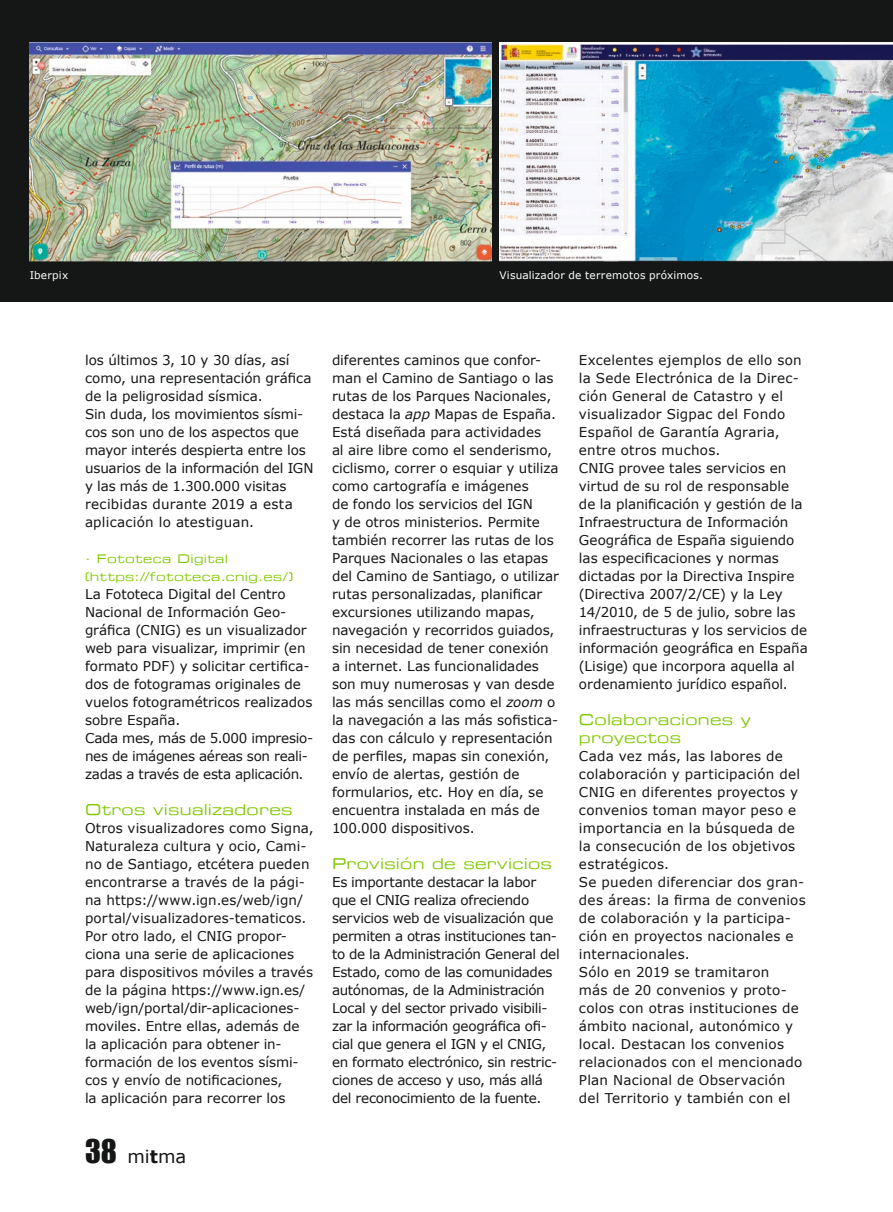
<style>
.page{position:relative;width:893px;height:1212px;background:#fff}
.page>*{position:absolute;margin:0;border:0;box-sizing:border-box;transform-origin:0 0}
.t1{font:18px "Verdana";color:#151616}
.t2{font:15px/18px "Eurostile Extended";letter-spacing:.02em;color:#80c700}
.t3{font:13.5px/18px "Verdana";color:#151616}
.t4{font:13.5px/18px "Verdana";letter-spacing:.02em;color:#151616}
.t5{font:13.5px/18px "Verdana";letter-spacing:-.02em;color:#151616}
.t6{font:12px/18px "Eurostile Extended";letter-spacing:.04em;color:#80c700}
.t7{font:10.5px "Verdana";letter-spacing:.02em;color:#fff}
.s1{font-family:"Impact";font-size:30px}
.s2{font-weight:700}
.s3{font-style:italic}
</style>
<div class="page">
<div style="left:0;top:0;width:893px;height:302px;background:#151616"></div>
<img style="left:30px;top:43px;width:461px;height:218px">
<img style="left:499px;top:43px;width:394px;height:218px">
<p class="t7" style="left:30px;top:268px;width:40px">Iberpix</p>
<p class="t7" style="left:499px;top:268px;width:205px">Visualizador de terremotos próximos.</p>
<p class="t3" style="left:85px;top:351px;width:230px">los últimos 3, 10 y 30 días, así como, una representación gráfica de la peligrosidad sísmica.<br>Sin duda, los movimientos sísmi&shy;cos son uno de los aspectos que mayor interés despierta entre los usuarios de la información del IGN y las más de 1.300.000 visitas recibidas durante 2019 a esta aplicación lo atestiguan.</p>
<p class="t6" style="left:85px;top:549px;width:210px">· Fototeca Digital (https://fototeca.cnig.es/)</p>
<p class="t3" style="left:85px;top:585px;width:230px">La Fototeca Digital del Centro<br>Nacional de Información Geo&shy;gráfica (CNIG) es un visualizador web para visualizar, imprimir (en formato PDF) y solicitar certifica&shy;dos de fotogramas originales de vuelos fotogramétricos realizados sobre España.<br>Cada mes, más de 5.000 impresio&shy;nes de imágenes aéreas son reali&shy;zadas a través de esta aplicación.</p>
<p class="t2" style="left:85px;top:800px;width:209px">Otros visualizadores</p>
<p class="t3" style="left:85px;top:819px;width:230px">Otros visualizadores como Signa, Naturaleza cultura y ocio, Cami&shy;no de Santiago, etcétera pueden encontrarse a través de la pági&shy;na https://www.ign.es/web/ign/ portal/visualizadores-tematicos.<br>Por otro lado, el CNIG propor&shy;ciona una serie de aplicaciones para dispositivos móviles a través de la página https://www.ign.es/ web/ign/portal/dir-aplicaciones&shy;moviles. Entre ellas, además de la aplicación para obtener in&shy;formación de los eventos sísmi&shy;cos y envío de notificaciones,<br>la aplicación para recorrer los</p>
<h1 class="t1" style="left:85px;top:1145px;width:103px"><span class="s1">38</span> mi<span class="s2">t</span>ma</h1>
<p class="t3" style="left:332px;top:351px;width:228px">diferentes caminos que confor&shy;man el Camino de Santiago o las rutas de los Parques Nacionales, destaca la <span class="s3">app</span> Mapas de España.<br>Está diseñada para actividades<br>al aire libre como el senderismo, ciclismo, correr o esquiar y utiliza como cartografía e imágenes<br>de fondo los servicios del IGN<br>y de otros ministerios. Permite también recorrer las rutas de los<br>Parques Nacionales o las etapas del Camino de Santiago, o utilizar rutas personalizadas, planificar excursiones utilizando mapas, navegación y recorridos guiados, sin necesidad de tener conexión a internet. Las funcionalidades son muy numerosas y van desde las más sencillas como el <span class="s3">zoom</span> o la navegación a las más sofistica&shy;das con cálculo y representación de perfiles, mapas sin conexión, envío de alertas, gestión de formularios, etc. Hoy en día, se encuentra instalada en más de<br>100.000 dispositivos.</p>
<p class="t2" style="left:332px;top:854px;width:222px">Provisión de servicios</p>
<p class="t5" style="left:332px;top:873px;width:229px">Es importante destacar la labor que el CNIG realiza ofreciendo servicios web de visualización que permiten a otras instituciones tan&shy;to de la Administración General del Estado, como de las comunidades autónomas, de la Administración Local y del sector privado visibili&shy;zar la información geográfica ofi&shy;cial que genera el IGN y el CNIG, en formato electrónico, sin restric&shy;ciones de acceso y uso, más allá del reconocimiento de la fuente.</p>
<p class="t3" style="left:579px;top:351px;width:230px">Excelentes ejemplos de ello son la Sede Electrónica de la Direc&shy;ción General de Catastro y el visualizador Sigpac del Fondo<br>Español de Garantía Agraria, entre otros muchos.<br>CNIG provee tales servicios en virtud de su rol de responsable de la planificación y gestión de la<br>Infraestructura de Información<br>Geográfica de España siguiendo las especificaciones y normas dictadas por la Directiva Inspire (Directiva 2007/2/CE) y la Ley<br>14/2010, de 5 de julio, sobre las infraestructuras y los servicios de información geográfica en España (Lisige) que incorpora aquella al ordenamiento jurídico español.</p>
<p class="t2" style="left:579px;top:710px;width:173px">Colaboraciones y proyectos</p>
<p class="t4" style="left:579px;top:747px;width:228px">Cada vez más, las labores de colaboración y participación del<br>CNIG en diferentes proyectos y convenios toman mayor peso e importancia en la búsqueda de la consecución de los objetivos estratégicos.<br>Se pueden diferenciar dos gran&shy;des áreas: la firma de convenios de colaboración y la participa&shy;ción en proyectos nacionales e internacionales.<br>Sólo en 2019 se tramitaron<br>más de 20 convenios y proto&shy;colos con otras instituciones de ámbito nacional, autonómico y local. Destacan los convenios relacionados con el mencionado<br>Plan Nacional de Observación del Territorio y también con el</p>
</div>
